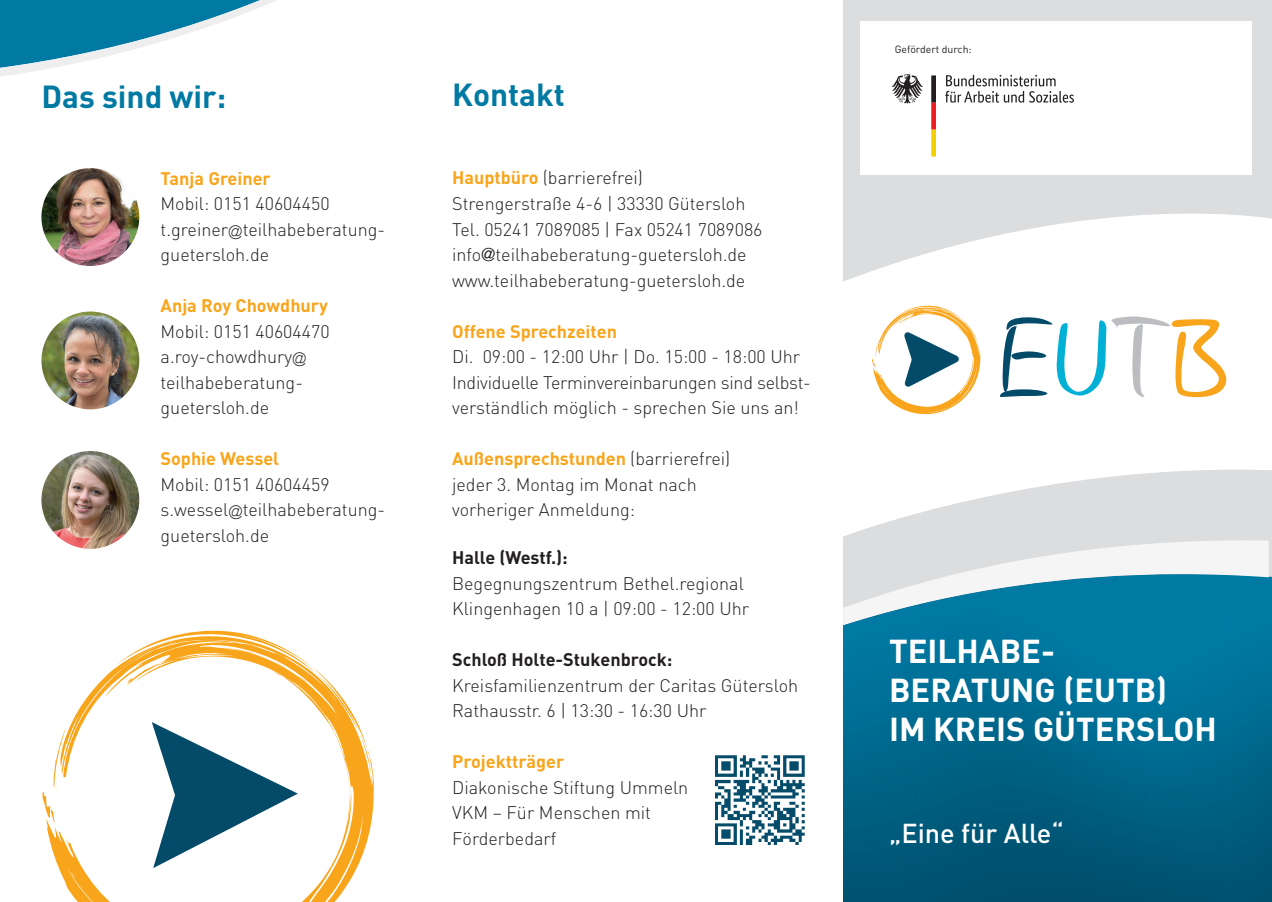
<style>
.page{position:relative;width:1272px;height:902px;background:#fff}
.page>*{position:absolute;margin:0;border:0;box-sizing:border-box;transform-origin:0 0}
.t1{font:700 32.7px/39px "DIN";color:#fff}
.t2{font:700 31.5px "DIN";color:#0079a3}
.t3{font:500 27px "DIN";color:#fff}
.t4{font:300 18px/25.5px "DIN";color:#231f20}
.t5{font:700 18px "DIN";color:#f9a51b}
.t6{font:700 18px "DIN";color:#231f20}
.t7{font:10.5px "DIN";color:#231f20}
.s1{font-family:"Futura"}
.s2{font-weight:700;color:#f9a51b}
.s3{font-family:"Helvetica"}
</style>
<div class="page">
<div style="left:843px;top:0;width:428px;height:646px;background:#dcdddf"></div>
<div style="left:860px;top:21px;width:391px;height:153px;background:#fff"></div>
<svg style="left:843px;top:213px;width:428px;height:324px;fill:#fff"></svg>
<img style="left:843px;top:625px;width:387px;height:276px">
<img style="left:1229px;top:630px;width:42px;height:271px">
<svg style="left:843px;top:540px;width:425px;height:85px"></svg>
<svg style="left:0;top:0;width:277px;height:77px"></svg>
<svg style="left:945px;top:75px;width:128px;height:28px"></svg>
<svg style="left:891px;top:74px;width:32px;height:30px"></svg>
<svg style="left:931px;top:75px;width:5px;height:81px"></svg>
<div style="left:865px;top:302px;width:385px;height:123px;background:#fff"></div>
<svg style="left:872px;top:305px;width:108px;height:110px"></svg>
<svg style="left:1000px;top:316px;width:226px;height:81px"></svg>
<svg style="left:59px;top:868px;width:298px;height:33px"></svg>
<svg style="left:42px;top:630px;width:332px;height:238px"></svg>
<img style="left:41px;top:311px;width:98px;height:98px;border-radius:49px">
<img style="left:715px;top:755px;width:90px;height:90px">
<img style="left:41px;top:168px;width:98px;height:98px;border-radius:49px">
<img style="left:41px;top:451px;width:98px;height:98px;border-radius:49px">
<h2 class="t2" style="left:41px;top:76px;width:186px">Das sind wir:</h2>
<p class="t5" style="left:160px;top:166px;width:112px">Tanja Greiner</p>
<p class="t4" style="left:160px;top:191px;width:226px">Mobil: 0151 40604450 t.greiner<span class="s1">@</span>teilhabeberatung&shy;guetersloh.de</p>
<p class="t5" style="left:160px;top:294px;width:169px">Anja Roy Chowdhury</p>
<p class="t4" style="left:160px;top:318px;width:170px">Mobil: 0151 40604470 a.roy-chowdhury<span class="s1">@ </span>teilhabeberatung&shy;guetersloh.de</p>
<p class="t5" style="left:160px;top:447px;width:120px">Sophie Wessel</p>
<p class="t4" style="left:160px;top:471px;width:226px">Mobil: 0151 40604459 s.wessel<span class="s1">@</span>teilhabeberatung&shy;guetersloh.de</p>
<h2 class="t2" style="left:452px;top:74px;width:114px">Kontakt</h2>
<p class="t4" style="left:452px;top:165px;width:312px"><span class="s2">Hauptbüro</span> (barrierefrei)<br>Strengerstraße 4-6 | 33330 Gütersloh Tel. 05241 7089085 | Fax 05241 7089086 info<span class="s3">@</span>teilhabeberatung-guetersloh.de www.teilhabeberatung-guetersloh.de</p>
<p class="t5" style="left:452px;top:319px;width:166px">Offene Sprechzeiten</p>
<p class="t4" style="left:452px;top:343px;width:360px">Di. 09:00 - 12:00 Uhr | Do. 15:00 - 18:00 Uhr<br>Individuelle Terminvereinbarungen sind selbst&shy;verständlich möglich - sprechen Sie uns an!</p>
<p class="t4" style="left:452px;top:445px;width:280px"><span class="s2">Außensprechstunden</span> (barrierefrei) jeder 3. Montag im Monat nach vorheriger Anmeldung:</p>
<p class="t6" style="left:452px;top:546px;width:117px">Halle (Westf.):</p>
<p class="t4" style="left:452px;top:570px;width:298px">Begegnungszentrum Bethel.regional<br>Klingenhagen 10 a | 09:00 - 12:00 Uhr</p>
<p class="t6" style="left:452px;top:648px;width:222px">Schloß Holte-Stukenbrock:</p>
<p class="t4" style="left:452px;top:672px;width:347px">Kreisfamilienzentrum der Caritas Gütersloh<br>Rathausstr. 6 | 13:30 - 16:30 Uhr</p>
<p class="t5" style="left:452px;top:750px;width:114px">Projektträger</p>
<p class="t4" style="left:452px;top:774px;width:238px">Diakonische Stiftung Ummeln<br>VKM – Für Menschen mit<br>Förderbedarf</p>
<p class="t7" style="left:894px;top:43px;width:78px">Gefördert durch:</p>
<h1 class="t1" style="left:889px;top:630px;width:329px">TEILHABE-<br>BERATUNG (EUTB)<br>IM KREIS GÜTERSLOH</h1>
<h3 class="t3" style="left:889px;top:816px;width:176px">„Eine für Alle“</h3>
</div>
